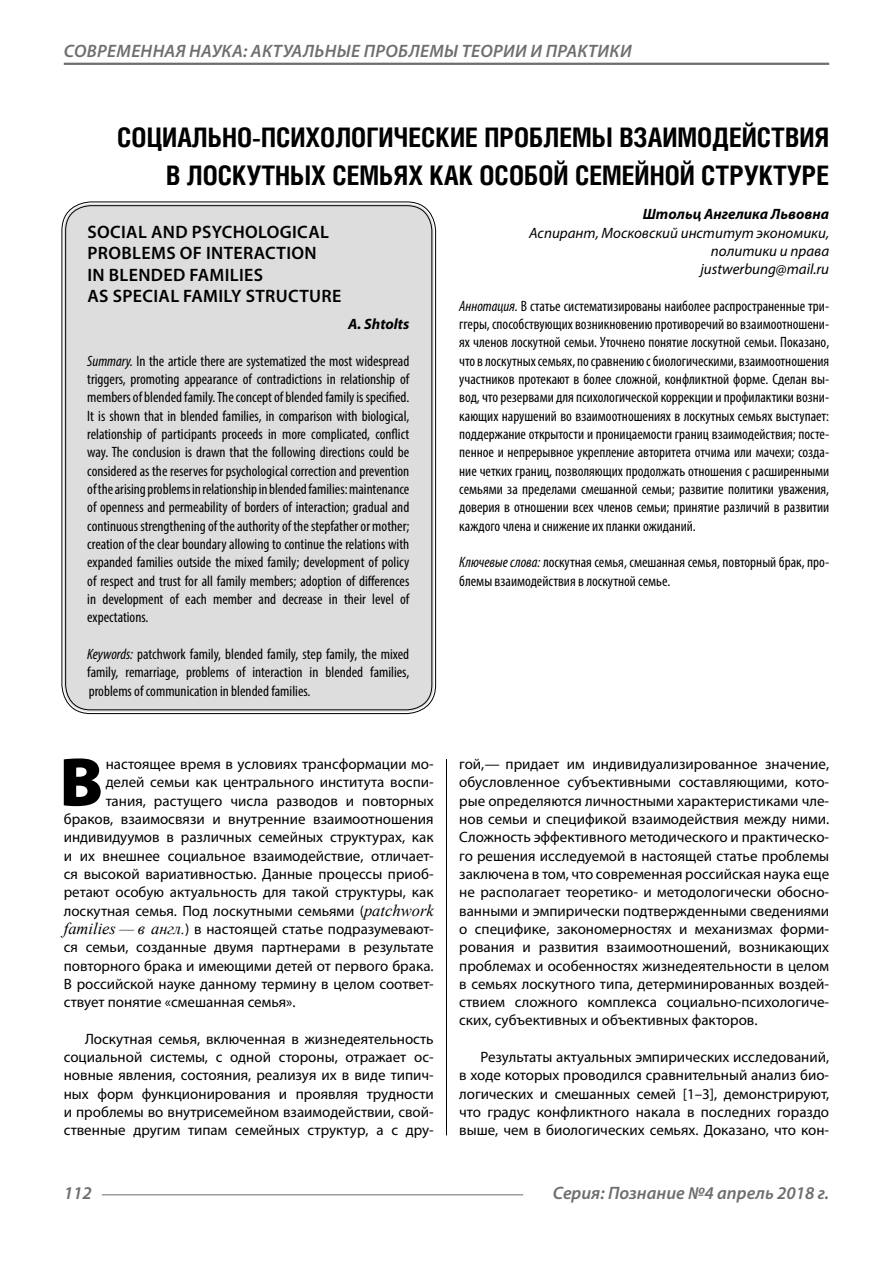
<style>
.page{position:relative;width:893px;height:1263px;background:#fff}
.page>*{position:absolute;margin:0;border:0;box-sizing:border-box;transform-origin:0 0}
.Bukvica{font:900 69.3px "Myriad Pro";color:#000}
.Header{font:700 27px/37.5px "Helios Cond";color:#000;text-align:right}
.Header-eng{font:600 18px/21.6px "Myriad Pro";letter-spacing:.02em;color:#000}
.t1{font:italic 600 18px "Myriad Pro";letter-spacing:.02em;color:#6e6e6e}
.t2{font:italic 600 18px "Myriad Pro";color:#6e6e6e}
.Normal{font:15px/18.3px "Myriad Pro";color:#000;text-align:justify}
.Annotation-eng{font:condensed 15px/18.3px "Myriad Pro";color:#000;text-align:justify}
.Annotation-rus{font:condensed 15px/18.3px "Myriad Pro";color:#000;text-align:justify}
.Bukvica-2{font:15px "Myriad Pro";color:#000}
.Author-doc{font:italic 15px/18.3px "Myriad Pro";color:#000;text-align:right}
.Author{font:italic 700 15px "Myriad Pro";color:#000}
.Author-email{font:italic 15px "Myriad Pro";color:#000}
.Author-eng{font:italic 700 15px "Myriad Pro";color:#000}
.s1{font-style:italic}
.s2{font-family:"Times New Roman";font-style:italic;font-size:16.5px}
</style>
<div class="page">
<hr style="left:64px;top:63px;width:765px;height:2px;background:#6e6e6e">
<hr style="left:102px;top:1194px;width:421px;height:1px;background:#6e6e6e">
<div style="left:64px;top:204px;width:370px;height:508px;background:#ddd;border-radius:27px"></div>
<hr style="left:446px;top:759px;width:1px;height:376px;background:#000">
<p class="t1" style="left:64px;top:39px;width:569px">СОВРЕМЕННАЯ НАУКА: АКТУАЛЬНЫЕ ПРОБЛЕМЫ ТЕОРИИ И ПРАКТИКИ</p>
<p class="Header" style="left:117px;top:118px;width:713px">СОЦИАЛЬНО-ПСИХОЛОГИЧЕСКИЕ ПРОБЛЕМЫ ВЗАИМОДЕЙСТВИЯ<br>В ЛОСКУТНЫХ СЕМЬЯХ КАК ОСОБОЙ СЕМЕЙНОЙ СТРУКТУРЕ</p>
<p class="Author" style="left:643px;top:204px;width:188px">Штольц Ангелика Львовна</p>
<p class="Author-doc" style="left:529px;top:223px;width:302px">Аспирант, Московский институт экономики, политики и права</p>
<p class="Author-email" style="left:700px;top:260px;width:130px">justwerbung@mail.ru</p>
<p class="Annotation-rus" style="left:459px;top:296px;width:371px"><span class="s1">Аннотация.</span> В статье систематизированы наиболее распространенные три&shy;ггеры, способствующих возникновению противоречий во взаимоотношени&shy;ях членов лоскутной семьи. Уточнено понятие лоскутной семьи. Показано, что в лоскутных семьях, по сравнению с биологическими, взаимоотношения участников протекают в более сложной, конфликтной форме. Сделан вы&shy;вод, что резервами для психологической коррекции и профилактики возни&shy;кающих нарушений во взаимоотношениях в лоскутных семьях выступает: поддержание открытости и проницаемости границ взаимодействия; посте&shy;пенное и непрерывное укрепление авторитета отчима или мачехи; созда&shy;ние четких границ, позволяющих продолжать отношения с расширенными семьями за пределами смешанной семьи; развитие политики уважения, доверия в отношении всех членов семьи; принятие различий в развитии каждого члена и снижение их планки ожиданий.</p>
<p class="Annotation-rus" style="left:459px;top:553px;width:371px"><span class="s1">Ключевые слова:</span> лоскутная семья, смешанная семья, повторный брак, про&shy;блемы взаимодействия в лоскутной семье.</p>
<p class="Header-eng" style="left:87px;top:220px;width:255px">SOCIAL AND PSYCHOLOGICAL<br>PROBLEMS OF INTERACTION<br>IN BLENDED FAMILIES<br>AS SPECIAL FAMILY STRUCTURE</p>
<p class="Author-eng" style="left:348px;top:314px;width:62px">A. Shtolts</p>
<p class="Annotation-eng" style="left:87px;top:351px;width:324px"><span class="s1">Summary.</span> In the article there are systematized the most widespread triggers, promoting appearance of contradictions in relationship of members of blended family. The concept of blended family is specified.<br>It is shown that in blended families, in comparison with biological, relationship of participants proceeds in more complicated, conflict way. The conclusion is drawn that the following directions could be considered as the reserves for psychological correction and prevention of the arising problems in relationship in blended families: maintenance of openness and permeability of borders of interaction; gradual and continuous strengthening of the authority of the stepfather or mother; creation of the clear boundary allowing to continue the relations with expanded families outside the mixed family; development of policy of respect and trust for all family members; adoption of differences in development of each member and decrease in their level of expectations.</p>
<p class="Annotation-eng" style="left:87px;top:645px;width:324px"><span class="s1">Keywords:</span> patchwork family, blended family, step family, the mixed family, remarriage, problems of interaction in blended families, problems of communication in blended families.</p>
<p class="Bukvica" style="left:59px;top:736px;width:45px">В</p>
<p class="Bukvica-2" style="left:106px;top:755px;width:330px">настоящее время в условиях трансформации мо-</p>
<p class="Bukvica-2" style="left:106px;top:773px;width:330px">делей семьи как центрального института воспи-</p>
<p class="Bukvica-2" style="left:106px;top:791px;width:330px">тания, растущего числа разводов и повторных</p>
<p class="Bukvica-2" style="left:64px;top:810px;width:371px">браков, взаимосвязи и внутренние взаимоотношения</p>
<p class="Bukvica-2" style="left:64px;top:828px;width:371px">индивидуумов в различных семейных структурах, как</p>
<p class="Bukvica-2" style="left:64px;top:846px;width:371px">и их внешнее социальное взаимодействие, отличает-</p>
<p class="Bukvica-2" style="left:64px;top:864px;width:371px">ся высокой вариативностью. Данные процессы приоб-</p>
<p class="Bukvica-2" style="left:64px;top:883px;width:371px">ретают особую актуальность для такой структуры, как</p>
<p class="Bukvica-2" style="left:64px;top:901px;width:371px">лоскутная семья. Под лоскутными семьями (<span class="s2">patchwork</span></p>
<p class="Bukvica-2" style="left:64px;top:919px;width:371px"><span class="s2">families — в англ.</span>) в настоящей статье подразумевают-</p>
<p class="Bukvica-2" style="left:64px;top:938px;width:371px">ся семьи, созданные двумя партнерами в результате</p>
<p class="Bukvica-2" style="left:64px;top:956px;width:371px">повторного брака и имеющими детей от первого брака.</p>
<p class="Bukvica-2" style="left:64px;top:974px;width:371px">В российской науке данному термину в целом соответ-</p>
<p class="Bukvica-2" style="left:64px;top:993px;width:233px">ствует понятие «смешанная семья».</p>
<p class="Normal" style="left:64px;top:1029px;width:371px;text-indent:21px">Лоскутная семья, включенная в жизнедеятельность социальной системы, с одной стороны, отражает ос&shy;новные явления, состояния, реализуя их в виде типич&shy;ных форм функционирования и проявляя трудности и проблемы во внутрисемейном взаимодействии, свой&shy;ственные другим типам семейных структур, а с дру-</p>
<p class="Normal" style="left:459px;top:754px;width:371px">гой,— придает им индивидуализированное значение, обусловленное субъективными составляющими, кото&shy;рые определяются личностными характеристиками чле&shy;нов семьи и спецификой взаимодействия между ними.<br>Сложность эффективного методического и практическо&shy;го решения исследуемой в настоящей статье проблемы заключена в том, что современная российская наука еще не располагает теоретико- и методологически обосно&shy;ванными и эмпирически подтвержденными сведениями о специфике, закономерностях и механизмах форми&shy;рования и развития взаимоотношений, возникающих проблемах и особенностях жизнедеятельности в целом в семьях лоскутного типа, детерминированных воздей&shy;ствием сложного комплекса социально-психологиче&shy;ских, субъективных и объективных факторов.</p>
<p class="Normal" style="left:459px;top:1048px;width:371px;text-indent:21px">Результаты актуальных эмпирических исследований, в ходе которых проводился сравнительный анализ био&shy;логических и смешанных семей [1–3], демонстрируют, что градус конфликтного накала в последних гораздо выше, чем в биологических семьях. Доказано, что кон-</p>
<p class="t1" style="left:64px;top:1182px;width:30px">112</p>
<p class="t2" style="left:553px;top:1182px;width:278px">Серия: Познание №4 апрель 2018 г.</p>
</div>
